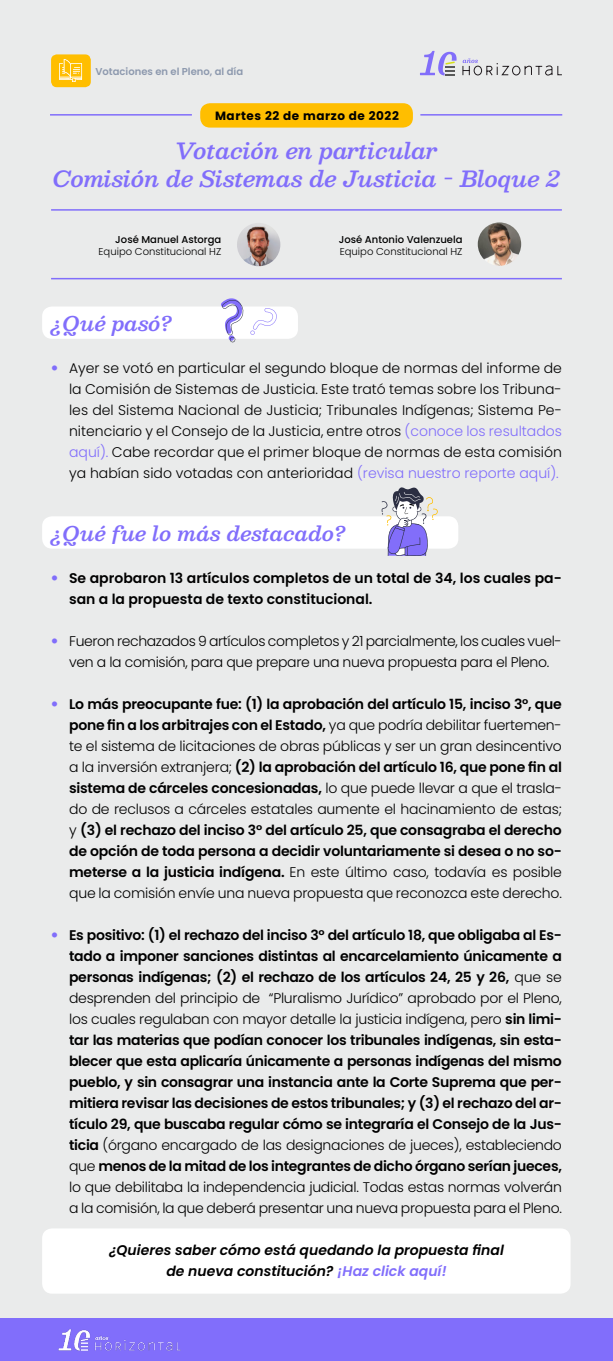
<style>
.page{position:relative;width:613px;height:1361px;background:#fff}
.page>*{position:absolute;margin:0;border:0;box-sizing:border-box;transform-origin:0 0}
.t1{font:italic 600 22px/28px "Besley";color:#816efb;text-align:center}
.t2{font:italic 600 20px "Besley";color:#816efb}
.t3{font:600 14px/21px "Poppins";letter-spacing:-.015em;color:#000;text-align:justify}
.t4{font:300 14px/21px "Poppins";letter-spacing:-.025em;color:#000;text-align:justify}
.t5{font:italic 600 14px/21px "Poppins";color:#000;text-align:center}
.t6{font:700 12px "Poppins";letter-spacing:.05em;color:#000}
.t7{font:300 10px "Poppins";color:#000}
.t8{font:500 10px "Poppins";color:#000}
.t9{font:600 10px "Poppins";color:#8d99ae}
.s1{font-family:"Officina Serif Std";font-weight:400;color:#816efb}
.s2{color:#816efb}
.s3{font-family:"Officina Serif Std";font-weight:700;color:#816efb}
.s4{font-weight:300}
</style>
<div class="page">
<div style="left:0;top:0;width:612px;height:1321px;background:#eaebeb"></div>
<div style="left:0;top:1318px;width:612px;height:43px;background:#816efb"></div>
<img style="left:58px;top:1329px;width:123px;height:22px">
<div style="left:51px;top:54px;width:40px;height:33px;background:#ffbe00;border-radius:6px"></div>
<svg style="left:59px;top:59px;width:23px;height:23px"></svg>
<svg style="left:462px;top:58px;width:100px;height:18px"></svg>
<svg style="left:420px;top:51px;width:36px;height:24px"></svg>
<div style="left:42px;top:306px;width:256px;height:33px;background:#fff;border-radius:10px"></div>
<svg style="left:250px;top:308px;width:27px;height:27px"></svg>
<svg style="left:221px;top:298px;width:23px;height:44px"></svg>
<div style="left:42px;top:516px;width:416px;height:33px;background:#fff;border-radius:10px"></div>
<svg style="left:381px;top:487px;width:57px;height:69px"></svg>
<div style="left:200px;top:103px;width:212px;height:25px;background:#ffbe00;border-radius:10px"></div>
<hr style="left:51px;top:278px;width:510px;height:1px;background:#816efb">
<hr style="left:51px;top:209px;width:510px;height:2px;background:#816efb">
<hr style="left:420px;top:114px;width:142px;height:2px;background:#816efb">
<hr style="left:50px;top:114px;width:142px;height:2px;background:#816efb">
<div style="left:42px;top:1228px;width:528px;height:65px;background:#fff;border-radius:10px"></div>
<img style="left:237px;top:223px;width:43px;height:43px;border-radius:22px">
<img style="left:477px;top:222px;width:44px;height:44px;border-radius:22px">
<p class="t9" style="left:95px;top:66px;width:149px">Votaciones en el Pleno, al día</p>
<p class="t6" style="left:215px;top:108px;width:185px">Martes 22 de marzo de 2022</p>
<h1 class="t1" style="left:53px;top:136px;width:508px">Votación en particular<br>Comisión de Sistemas de Justicia - Bloque 2</h1>
<p class="t8" style="left:115px;top:233px;width:107px">José Manuel Astorga</p>
<p class="t7" style="left:99px;top:245px;width:124px">Equipo Constitucional HZ</p>
<p class="t8" style="left:338px;top:233px;width:125px">José Antonio Valenzuela</p>
<p class="t7" style="left:339px;top:245px;width:124px">Equipo Constitucional HZ</p>
<h2 class="t2" style="left:51px;top:309px;width:122px">¿Qué pasó?</h2>
<p class="t4" style="left:69px;top:357px;width:494px;text-indent:-18px"><span class="s1">•</span> Ayer se votó en particular el segundo bloque de normas del informe de la Comisión de Sistemas de Justicia. Este trató temas sobre los Tribuna&shy;les del Sistema Nacional de Justicia; Tribunales Indígenas; Sistema Pe&shy;nitenciario y el Consejo de la Justicia, entre otros <span class="s2">(conoce los resultados aquí).</span> Cabe recordar que el primer bloque de normas de esta comisión ya habían sido votadas con anterioridad <span class="s2">(revisa nuestro reporte aquí).</span></p>
<h2 class="t2" style="left:51px;top:519px;width:296px">¿Qué fue lo más destacado?</h2>
<p class="t3" style="left:69px;top:567px;width:494px;text-indent:-18px"><span class="s3">•</span> Se aprobaron 13 artículos completos de un total de 34, los cuales pa&shy;san a la propuesta de texto constitucional.</p>
<p class="t4" style="left:51px;top:630px;width:512px;text-align:center"><span class="s3">•</span> Fueron rechazados 9 artículos completos y 21 parcialmente, los cuales vuel&shy;ven a la comisión, para que prepare una nueva propuesta para el Pleno.</p>
<p class="t3" style="left:69px;top:693px;width:494px;text-indent:-18px"><span class="s3">•</span> Lo más preocupante fue: (1) la aprobación del artículo 15, inciso 3°, que pone fin a los arbitrajes con el Estado, <span class="s4">ya que podría debilitar fuertemen&shy;te el sistema de licitaciones de obras públicas y ser un gran desincentivo a la inversión extranjera;</span> (2) la aprobación del artículo 16, que pone fin al sistema de cárceles concesionadas, <span class="s4">lo que puede llevar a que el trasla&shy;do de reclusos a cárceles estatales aumente el hacinamiento de estas; y</span> (3) el rechazo del inciso 3° del artículo 25, que consagraba el derecho de opción de toda persona a decidir voluntariamente si desea o no so&shy;meterse a la justicia indígena. <span class="s4">En este último caso, todavía es posible que la comisión envíe una nueva propuesta que reconozca este derecho.</span></p>
<p class="t3" style="left:69px;top:924px;width:494px;text-indent:-18px"><span class="s3">•</span> Es positivo: (1) el rechazo del inciso 3° del artículo 18, que obligaba al Es&shy;tado a imponer sanciones distintas al encarcelamiento únicamente a personas indígenas; (2) el rechazo de los artículos 24, 25 y 26, <span class="s4">que se desprenden del principio de “Pluralismo Jurídico” aprobado por el Pleno, los cuales regulaban con mayor detalle la justicia indígena, pero</span> sin limi&shy;tar las materias que podían conocer los tribunales indígenas, sin esta&shy;blecer que esta aplicaría únicamente a personas indígenas del mismo pueblo, y sin consagrar una instancia ante la Corte Suprema que per&shy;mitiera revisar las decisiones de estos tribunales; y (3) el rechazo del ar&shy;tículo 29, que buscaba regular cómo se integraría el Consejo de la Jus&shy;ticia <span class="s4">(órgano encargado de las designaciones de jueces), estableciendo que</span> menos de la mitad de los integrantes de dicho órgano serían jueces, <span class="s4">lo que debilitaba la independencia judicial. Todas estas normas volverán a la comisión, la que deberá presentar una nueva propuesta para el Pleno.</span></p>
<p class="t5" style="left:109px;top:1239px;width:396px">¿Quieres saber cómo está quedando la propuesta final de nueva constitución? <span class="s2">¡Haz click aquí!</span></p>
</div>
